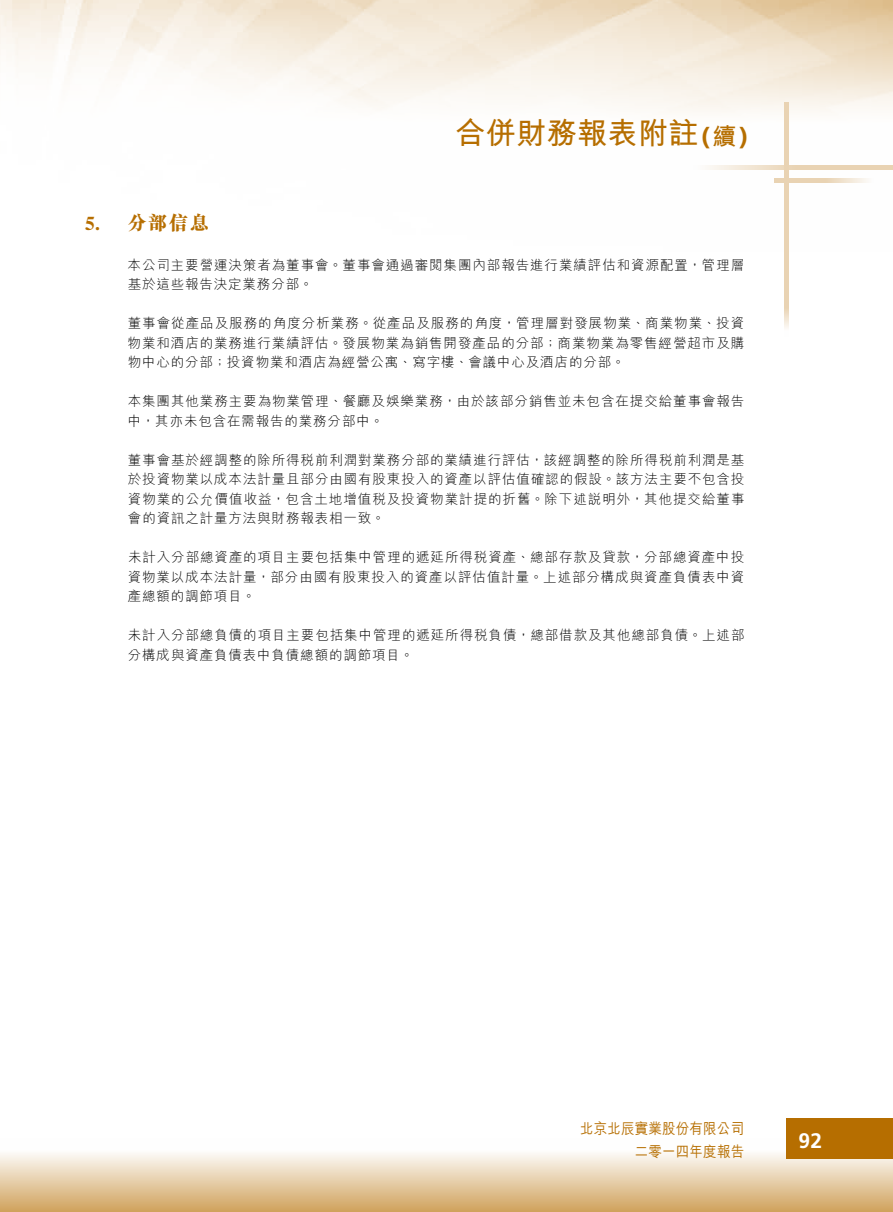
<style>
.page{position:relative;width:893px;height:1212px;background:#fff}
.page>*{position:absolute;margin:0;border:0;box-sizing:border-box;transform-origin:0 0}
.t1{font:700 30px "M Hei HK";letter-spacing:.015em;color:#b66e00}
.t2{font:700 24px "Frutiger LT Std";color:#b66e00}
.t3{font:700 21px "Frutiger LT Std";color:#fff}
.t4{font:800 19.5px "M Sung HK";color:#b66e00}
.t5{font:700 19.5px "Times LT Std";color:#b66e00}
.t6{font:500 15px "M Hei HK";letter-spacing:.015em;color:#b66e00;scale:.9 1}
.t7{font:300 13.5px/19.5px "M Hei HK";letter-spacing:.07em;color:#000}
.s1{font-family:"M Hei HK"}
</style>
<div class="page">
<div style="left:0;top:1138px;width:893px;height:74px;background:linear-gradient(to bottom,#fff,#d1a561)"></div>
<div style="left:787px;top:1118px;width:106px;height:41px;background:#b66e00"></div>
<svg style="left:698px;top:166px;width:195px;height:4px"></svg>
<svg style="left:774px;top:179px;width:98px;height:4px"></svg>
<div style="left:784px;top:102px;width:5px;height:235px;background:#e9d3b3"></div>
<hr style="left:0;top:1138px;width:1px;height:74px;background:#b66e00">
<h3 class="t5" style="left:85px;top:212px;width:16px">5.</h3>
<h3 class="t4" style="left:128px;top:213px;width:83px">分部信息</h3>
<h1 class="t1" style="left:455px;top:111px;width:244px">合併財務報表附註</h1>
<h2 class="t2" style="left:702px;top:122px;width:47px"><span class="s1">續</span>( (</h2>
<p class="t7" style="left:128px;top:255px;width:618px">本公司主要營運決策者為董事會。董事會通過審閱集團內部報告進行業績評估和資源配置，管理層基於這些報告決定業務分部。</p>
<p class="t7" style="left:128px;top:313px;width:618px;text-align:justify">董事會從產品及服務的角度分析業務。從產品及服務的角度，管理層對發展物業、商業物業、投資物業和酒店的業務進行業績評估。發展物業為銷售開發產品的分部；商業物業為零售經營超市及購物中心的分部；投資物業和酒店為經營公寓、寫字樓、會議中心及酒店的分部。</p>
<p class="t7" style="left:128px;top:391px;width:618px">本集團其他業務主要為物業管理、餐廳及娛樂業務，由於該部分銷售並未包含在提交給董事會報告中，其亦未包含在需報告的業務分部中。</p>
<p class="t7" style="left:128px;top:450px;width:618px;text-align:justify">董事會基於經調整的除所得稅前利潤對業務分部的業績進行評估，該經調整的除所得稅前利潤是基於投資物業以成本法計量且部分由國有股東投入的資產以評估值確認的假設。該方法主要不包含投資物業的公允價值收益，包含土地增值稅及投資物業計提的折舊。除下述說明外，其他提交給董事會的資訊之計量方法與財務報表相一致。</p>
<p class="t7" style="left:128px;top:547px;width:618px;text-align:justify">未計入分部總資產的項目主要包括集中管理的遞延所得稅資產、總部存款及貸款，分部總資產中投資物業以成本法計量，部分由國有股東投入的資產以評估值計量。上述部分構成與資產負債表中資產總額的調節項目。</p>
<p class="t7" style="left:128px;top:625px;width:618px">未計入分部總負債的項目主要包括集中管理的遞延所得稅負債，總部借款及其他總部負債。上述部分構成與資產負債表中負債總額的調節項目。</p>
<p class="t6" style="left:580px;top:1118px;width:184px">北京北辰實業股份有限公司</p>
<p class="t6" style="left:635px;top:1140px;width:123px">二零一四年度報告</p>
<h3 class="t3" style="left:798px;top:1128px;width:25px">92</h3>
</div>
